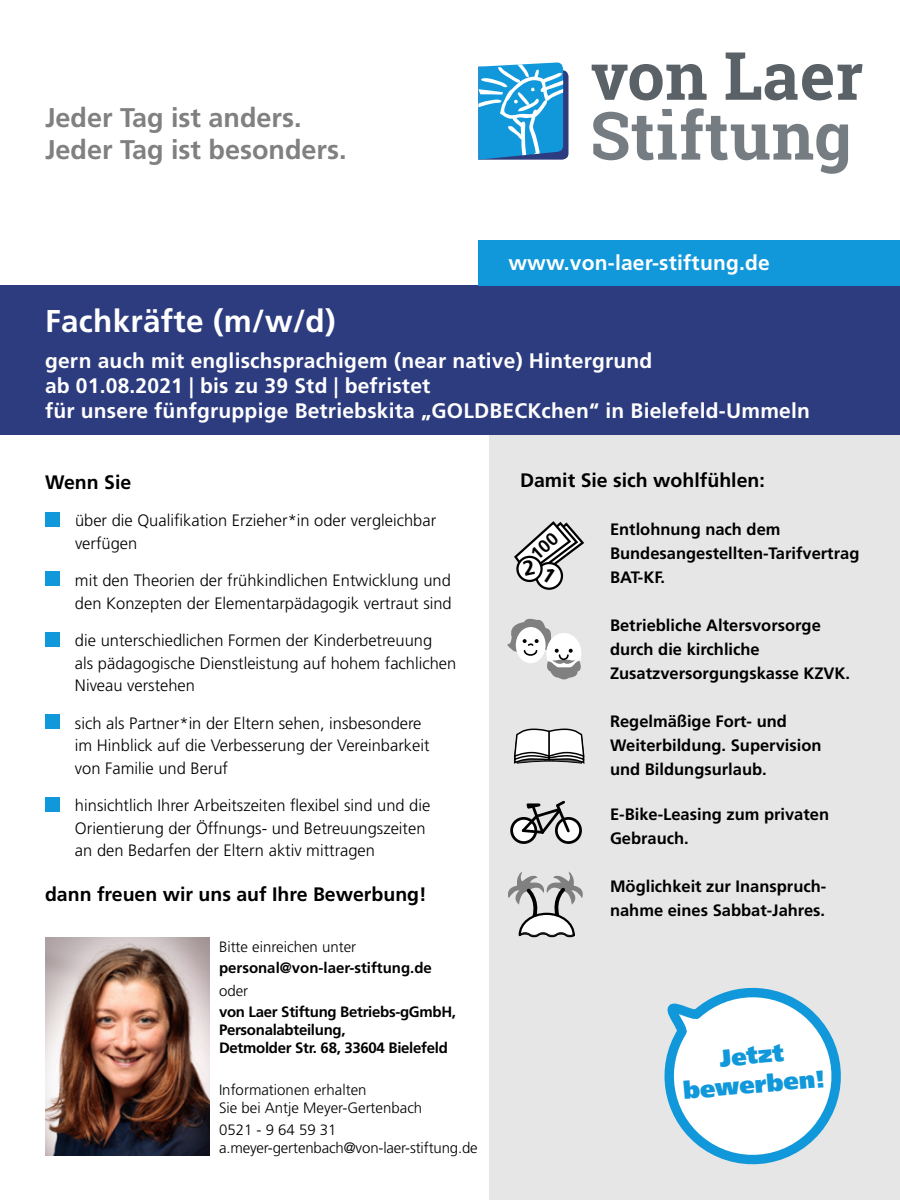
<style>
.page{position:relative;width:900px;height:1200px;background:#fff}
.page>*{position:absolute;margin:0;border:0;box-sizing:border-box;transform-origin:0 0}
.t1{font:700 31.5px "Frutiger LT Std";letter-spacing:.01em;color:#fff}
.t2{font:700 27px/32.4px "Frutiger LT Std";color:#808080}
.t3{font:900 24.15px/29.1px "Frutiger LT Std";color:#1098db;text-align:center}
.t4{font:700 21px/25.2px "Frutiger LT Std";letter-spacing:.01em;color:#fff}
.t5{font:700 19.5px "Frutiger LT Std";color:#000}
.t6{font:300 16.5px/22.5px "Frutiger LT Std";color:#000}
.t7{font:700 16.5px/24px "Frutiger LT Std";color:#000}
.t8{font:300 15px/18px "Frutiger LT Std";color:#000}
.t9{font:700 15px/18px "Frutiger LT Std";letter-spacing:-.02em;color:#000}
.t10{font:700 15px "Frutiger LT Std";color:#000}
</style>
<div class="page">
<div style="left:489px;top:435px;width:411px;height:765px;background:#e6e6e6"></div>
<div style="left:1px;top:286px;width:899px;height:149px;background:#2d3c7f"></div>
<svg style="left:593px;top:108px;width:255px;height:66px"></svg>
<svg style="left:592px;top:53px;width:271px;height:47px"></svg>
<svg style="left:478px;top:63px;width:91px;height:97px"></svg>
<div style="left:478px;top:240px;width:422px;height:46px;background:#1098db"></div>
<svg style="left:664px;top:987px;width:177px;height:178px"></svg>
<svg style="left:512px;top:818px;width:24px;height:25px"></svg>
<div style="left:510px;top:817px;width:27px;height:27px;border:3px solid #000;border-radius:50%"></div>
<svg style="left:556px;top:818px;width:25px;height:25px"></svg>
<div style="left:555px;top:817px;width:27px;height:27px;border:3px solid #000;border-radius:50%"></div>
<svg style="left:519px;top:800px;width:53px;height:36px"></svg>
<svg style="left:507px;top:618px;width:74px;height:62px"></svg>
<svg style="left:536px;top:563px;width:26px;height:26px"></svg>
<div style="left:535px;top:562px;width:28px;height:28px;border:2px solid #000;border-radius:50%"></div>
<svg style="left:508px;top:873px;width:75px;height:65px"></svg>
<svg style="left:513px;top:728px;width:72px;height:36px;background:#bcbcbc"></svg>
<img style="left:45px;top:938px;width:165px;height:217px">
<div style="left:45px;top:512px;width:15px;height:15px;background:#1098db"></div>
<div style="left:45px;top:571px;width:15px;height:15px;background:#1098db"></div>
<div style="left:45px;top:632px;width:15px;height:15px;background:#1098db"></div>
<div style="left:45px;top:714px;width:15px;height:15px;background:#1098db"></div>
<div style="left:45px;top:797px;width:15px;height:15px;background:#1098db"></div>
<svg style="left:514px;top:521px;width:70px;height:62px"></svg>
<h2 class="t2" style="left:45px;top:101px;width:303px">Jeder Tag ist anders.<br>Jeder Tag ist besonders.</h2>
<p class="t4" style="left:508px;top:250px;width:263px">www.von-laer-stiftung.de</p>
<h1 class="t1" style="left:45px;top:302px;width:292px">Fachkräfte (m/w/d)</h1>
<p class="t4" style="left:45px;top:348px;width:766px">gern auch mit englischsprachigem (near native) Hintergrund<br>ab 01.08.2021 | bis zu 39 Std | befristet<br>für unsere fünfgruppige Betriebskita „GOLDBECKchen“ in Bielefeld-Ummeln</p>
<p class="t5" style="left:45px;top:470px;width:88px">Wenn Sie</p>
<p class="t6" style="left:75px;top:509px;width:363px">über die Qualifikation Erzieher*in oder vergleichbar verfügen</p>
<p class="t6" style="left:75px;top:569px;width:378px">mit den Theorien der frühkindlichen Entwicklung und den Konzepten der Elementarpädagogik vertraut sind</p>
<p class="t6" style="left:75px;top:629px;width:383px">die unterschiedlichen Formen der Kinderbetreuung<br>als pädagogische Dienstleistung auf hohem fachlichen<br>Niveau verstehen</p>
<p class="t6" style="left:75px;top:712px;width:356px">sich als Partner*in der Eltern sehen, insbesondere im Hinblick auf die Verbesserung der Vereinbarkeit von Familie und Beruf</p>
<p class="t6" style="left:75px;top:794px;width:357px">hinsichtlich Ihrer Arbeitszeiten flexibel sind und die<br>Orientierung der Öffnungs- und Betreuungszeiten an den Bedarfen der Eltern aktiv mittragen</p>
<p class="t5" style="left:45px;top:883px;width:383px">dann freuen wir uns auf Ihre Bewerbung!</p>
<p class="t8" style="left:219px;top:938px;width:139px">Bitte einreichen unter</p>
<p class="t10" style="left:219px;top:959px;width:214px">personal@von-laer-stiftung.de</p>
<p class="t8" style="left:219px;top:982px;width:31px">oder</p>
<p class="t9" style="left:219px;top:1003px;width:239px">von Laer Stiftung Betriebs-gGmbH,<br>Personalabteilung,<br>Detmolder Str. 68, 33604 Bielefeld</p>
<p class="t8" style="left:219px;top:1081px;width:205px">Informationen erhalten<br>Sie bei Antje Meyer-Gertenbach</p>
<p class="t8" style="left:219px;top:1121px;width:260px">0521 - 9 64 59 31 a.meyer-gertenbach@von-laer-stiftung.de</p>
<p class="t5" style="left:520px;top:469px;width:246px">Damit Sie sich wohlfühlen:</p>
<p class="t7" style="left:610px;top:517px;width:251px">Entlohnung nach dem<br>Bundesangestellten-Tarifvertrag<br>BAT-KF.</p>
<p class="t7" style="left:610px;top:613px;width:242px">Betriebliche Altersvorsorge durch die kirchliche<br>Zusatzversorgungskasse KZVK.</p>
<p class="t7" style="left:610px;top:710px;width:213px">Regelmäßige Fort- und<br>Weiterbildung. Supervision und Bildungsurlaub.</p>
<p class="t7" style="left:610px;top:803px;width:221px">E-Bike-Leasing zum privaten<br>Gebrauch.</p>
<p class="t7" style="left:610px;top:875px;width:218px">Möglichkeit zur Inanspruch&shy;nahme eines Sabbat-Jahres.</p>
<h3 class="t3" style="left:679px;top:1047px;width:145px;rotate:-5deg">Jetzt bewerben!</h3>
</div>
